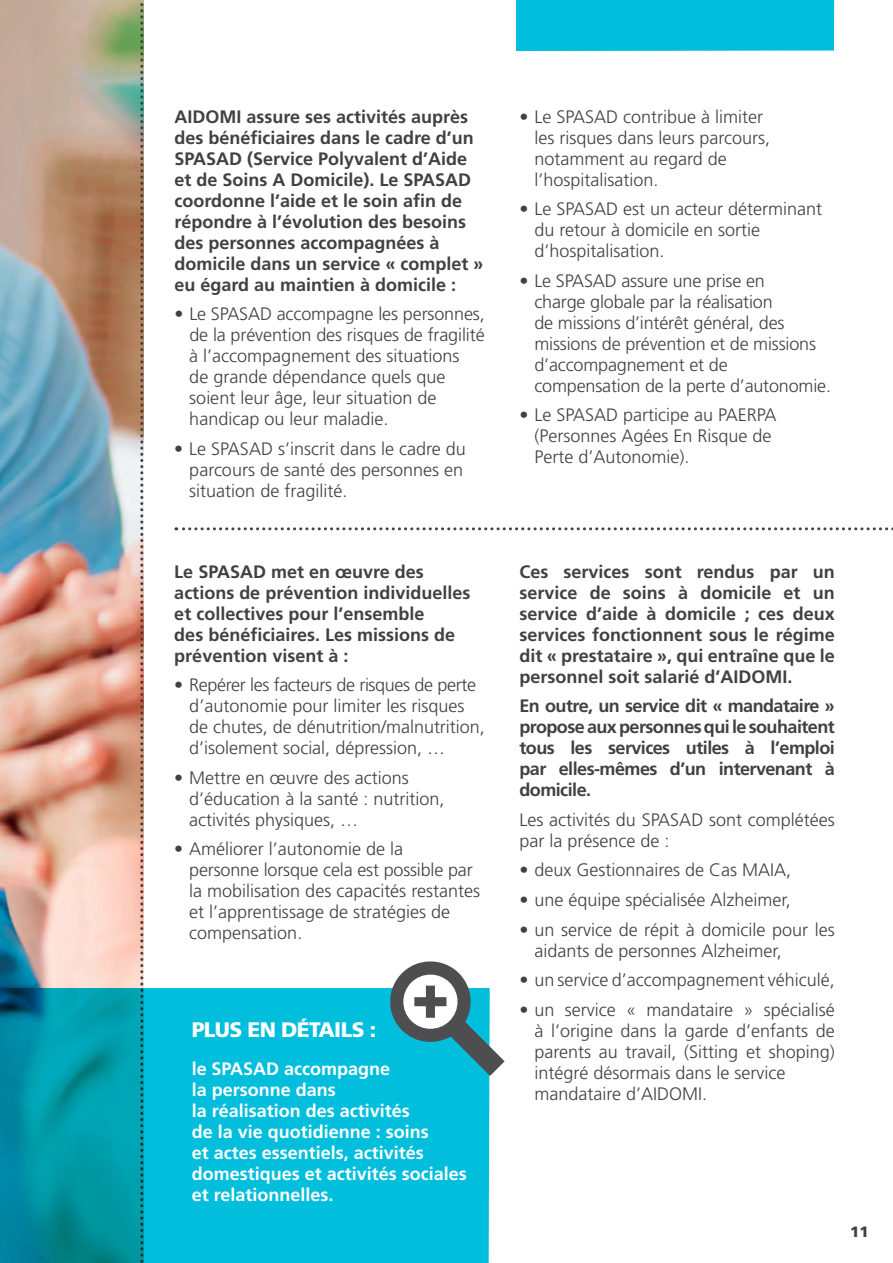
<style>
.page{position:relative;width:893px;height:1263px;background:#fff}
.page>*{position:absolute;margin:0;border:0;box-sizing:border-box;transform-origin:0 0}
.t1{font:900 21px "Frutiger";letter-spacing:-.03em;color:#fff}
.t2{font:300 18px/21px "Frutiger";color:#414042}
.t3{font:700 18px/21px "Frutiger";color:#414042}
.t4{font:700 18px/21px "Frutiger";color:#fff}
.t5{font:900 15px "Frutiger";color:#414042}
</style>
<div class="page">
<img style="left:0;top:0;width:140px;height:988px">
<img style="left:140px;top:0;width:3px;height:988px">
<svg style="left:176px;top:527px;width:717px;height:3px"></svg>
<svg style="left:0;top:988px;width:490px;height:275px;background:#00b0ca"></svg>
<div style="left:516px;top:0;width:319px;height:51px;background:#00bedc"></div>
<svg style="left:386px;top:961px;width:119px;height:115px"></svg>
<p class="t3" style="left:174px;top:106px;width:311px">AIDOMI assure ses activités auprès des bénéficiaires dans le cadre d’un SPASAD (Service Polyvalent d’Aide et de Soins A Domicile). Le SPASAD coordonne l’aide et le soin afin de répondre à l’évolution des besoins des personnes accompagnées à domicile dans un service « complet » eu égard au maintien à domicile :</p>
<p class="t2" style="left:189px;top:304px;width:297px;text-indent:-15px">• Le SPASAD accompagne les personnes, de la prévention des risques de fragilité à l’accompagnement des situations<br>de grande dépendance quels que soient leur âge, leur situation de handicap ou leur maladie.</p>
<p class="t2" style="left:189px;top:438px;width:278px;text-indent:-15px">• Le SPASAD s’inscrit dans le cadre du parcours de santé des personnes en situation de fragilité.</p>
<p class="t3" style="left:174px;top:561px;width:298px">Le SPASAD met en œuvre des actions de prévention individuelles et collectives pour l’ensemble<br>des bénéficiaires. Les missions de prévention visent à :</p>
<p class="t2" style="left:189px;top:675px;width:297px;text-indent:-15px">• Repérer les facteurs de risques de perte d’autonomie pour limiter les risques de chutes, de dénutrition/malnutrition, d’isolement social, dépression, …</p>
<p class="t2" style="left:189px;top:767px;width:257px;text-indent:-15px">• Mettre en œuvre des actions d’éducation à la santé : nutrition, activités physiques, …</p>
<p class="t2" style="left:189px;top:839px;width:292px;text-indent:-15px">• Améliorer l’autonomie de la<br>personne lorsque cela est possible par la mobilisation des capacités restantes et l’apprentissage de stratégies de compensation.</p>
<p class="t1" style="left:192px;top:1017px;width:186px">PLUS EN DÉTAILS :</p>
<p class="t4" style="left:192px;top:1059px;width:277px">le SPASAD accompagne<br>la personne dans<br>la réalisation des activités<br>de la vie quotidienne : soins<br>et actes essentiels, activités domestiques et activités sociales et relationnelles.</p>
<p class="t2" style="left:534px;top:106px;width:237px;text-indent:-15px">• Le SPASAD contribue à limiter les risques dans leurs parcours, notamment au regard de l’hospitalisation.</p>
<p class="t2" style="left:534px;top:199px;width:289px;text-indent:-15px">• Le SPASAD est un acteur déterminant du retour à domicile en sortie d’hospitalisation.</p>
<p class="t2" style="left:534px;top:270px;width:298px;text-indent:-15px">• Le SPASAD assure une prise en<br>charge globale par la réalisation<br>de missions d’intérêt général, des missions de prévention et de missions d’accompagnement et de compensation de la perte d’autonomie.</p>
<p class="t2" style="left:519px;top:405px;width:259px">• Le SPASAD participe au PAERPA</p>
<p class="t2" style="left:534px;top:426px;width:239px">(Personnes Agées En Risque de</p>
<p class="t2" style="left:519px;top:447px;width:172px">Perte d’Autonomie).</p>
<p class="t3" style="left:519px;top:561px;width:317px;text-align:justify">Ces services sont rendus par un service de soins à domicile et un service d’aide à domicile ; ces deux services fonctionnent sous le régime dit « prestataire », qui entraîne que le personnel soit salarié d’AIDOMI.</p>
<p class="t3" style="left:519px;top:696px;width:317px;text-align:justify">En outre, un service dit « mandataire » propose aux personnes qui le souhaitent tous les services utiles à l’emploi par elles-mêmes d’un intervenant à domicile.</p>
<p class="t2" style="left:519px;top:809px;width:317px">Les activités du SPASAD sont complétées par la présence de :</p>
<p class="t2" style="left:519px;top:860px;width:273px">• deux Gestionnaires de Cas MAIA,</p>
<p class="t2" style="left:519px;top:889px;width:273px">• une équipe spécialisée Alzheimer,</p>
<p class="t2" style="left:534px;top:919px;width:302px;text-indent:-15px">• un service de répit à domicile pour les aidants de personnes Alzheimer,</p>
<p class="t2" style="left:519px;top:969px;width:317px">• un service d’accompagnement véhiculé,</p>
<p class="t2" style="left:534px;top:999px;width:302px;text-indent:-15px">• un service « mandataire » spécialisé à l’origine dans la garde d’enfants de parents au travail, (Sitting et shoping) intégré désormais dans le service mandataire d’AIDOMI.</p>
<p class="t5" style="left:850px;top:1222px;width:20px">11</p>
</div>
